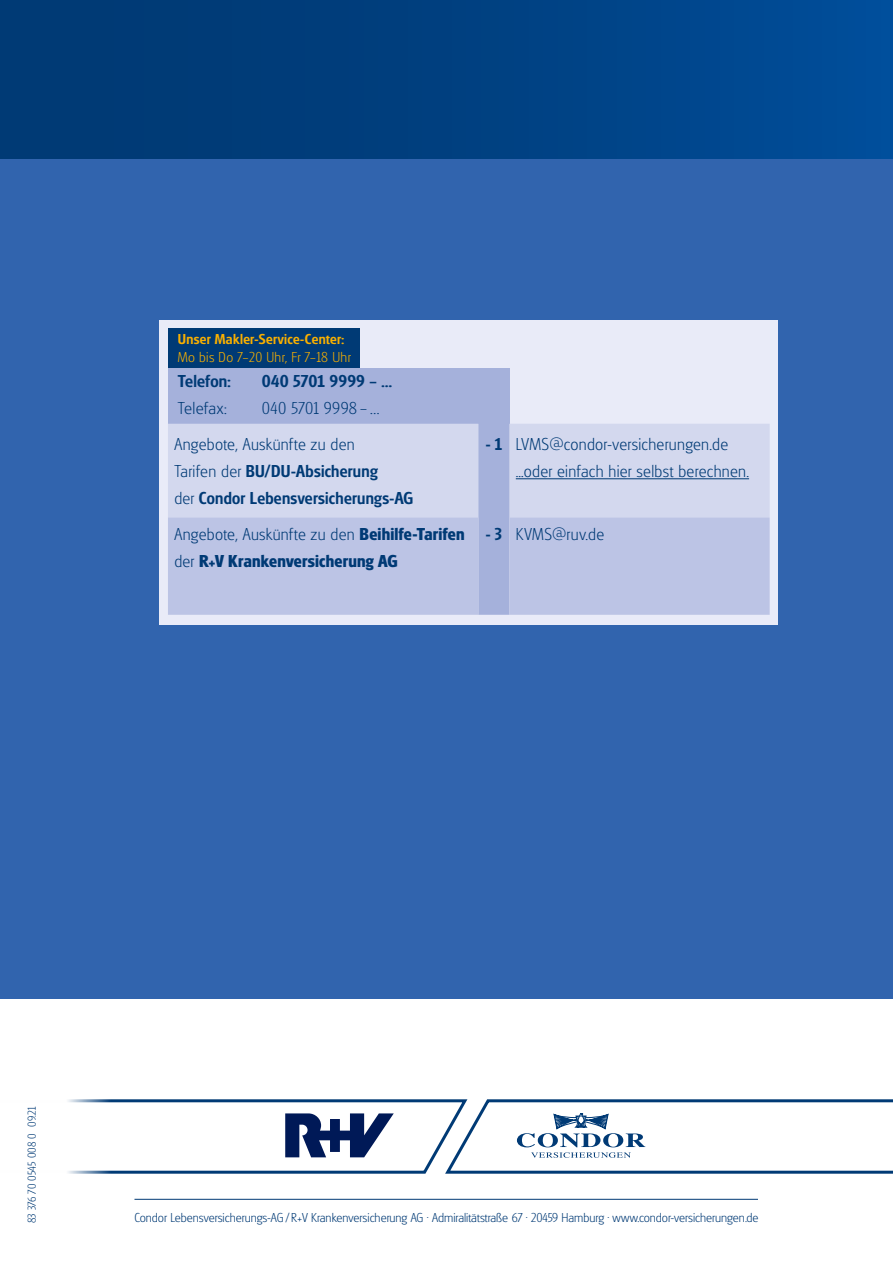
<style>
.page{position:relative;width:893px;height:1263px;background:#fff}
.page>*{position:absolute;margin:0;border:0;box-sizing:border-box;transform-origin:0 0}
.t1{font:500 18px/27px "Glasgow Pro";letter-spacing:.015em;color:#003a75}
.t2{font:300 18px/27px "Glasgow Pro";letter-spacing:.015em;color:#003a75}
.t3{font:700 18px/27px "Glasgow Pro";letter-spacing:.015em;color:#003a75}
.t4{font:500 15px "Glasgow Pro";letter-spacing:.025em;color:#f9b000}
.t5{font:300 15px "Glasgow Pro";letter-spacing:.025em;color:#f9b000}
.t6{font:300 13.5px "Glasgow Pro";color:#003a75}
.t7{font:300 12px "Glasgow Pro";color:#003a75}
.s1{font-weight:300}
.s2{font-weight:500}
</style>
<div class="page">
<div style="left:0;top:0;width:893px;height:159px;background:linear-gradient(to right,#00366e,#004c97)"></div>
<div style="left:0;top:159px;width:893px;height:840px;background:#3164ae"></div>
<div style="left:159px;top:320px;width:619px;height:304px;background:#e9ebf8"></div>
<div style="left:168px;top:368px;width:341px;height:56px;background:#a5b1db"></div>
<svg style="left:68px;top:1099px;width:825px;height:75px"></svg>
<div style="left:168px;top:329px;width:192px;height:39px;background:#003a75"></div>
<div style="left:168px;top:424px;width:602px;height:93px;background:#d3d8ee"></div>
<div style="left:478px;top:424px;width:31px;height:93px;background:#a5b1db"></div>
<div style="left:168px;top:517px;width:602px;height:98px;background:#bcc4e5"></div>
<hr style="left:516px;top:478px;width:233px;height:1px;background:#003a75">
<hr style="left:134px;top:1199px;width:624px;height:1px;background:#003a75">
<p class="t4" style="left:178px;top:333px;width:168px">Unser Makler-Service-Center:</p>
<p class="t5" style="left:178px;top:351px;width:175px">Mo bis Do 7–20 Uhr, Fr 7–18 Uhr</p>
<h1 class="t1" style="left:178px;top:369px;width:54px">Telefon:</h1>
<h1 class="t1" style="left:262px;top:369px;width:132px">040 5701 9999 – ...</h1>
<h1 class="t2" style="left:178px;top:396px;width:51px">Telefax:</h1>
<h1 class="t2" style="left:262px;top:396px;width:119px">040 5701 9998 – ...</h1>
<h1 class="t1" style="left:174px;top:432px;width:241px"><span class="s1">Angebote, Auskünfte zu den<br>Tarifen der</span> BU/DU-Absicherung<br><span class="s1">der</span> Condor Lebensversicherungs-AG</h1>
<h1 class="t2" style="left:516px;top:432px;width:235px;text-indent:-30px"><span class="s2">- 1</span> LVMS@condor-versicherungen.de …oder einfach hier selbst berechnen.</h1>
<h1 class="t3" style="left:174px;top:522px;width:292px"><span class="s1">Angebote, Auskünfte zu den</span> Beihilfe-Tarifen <span class="s1">der</span> R+V Krankenversicherung AG</h1>
<h1 class="t2" style="left:486px;top:522px;width:120px"><span class="s2">- 3</span> KVMS@ruv.de</h1>
<p class="t7" style="left:27px;top:1223px;width:118px;rotate:-90deg">83 376 70 0545 008 0 09.21</p>
<p class="t6" style="left:134px;top:1212px;width:626px">Condor Lebensversicherungs-AG / R+V Krankenversicherung AG · Admiralitätstraße 67 · 20459 Hamburg · www.condor-versicherungen.de</p>
</div>
